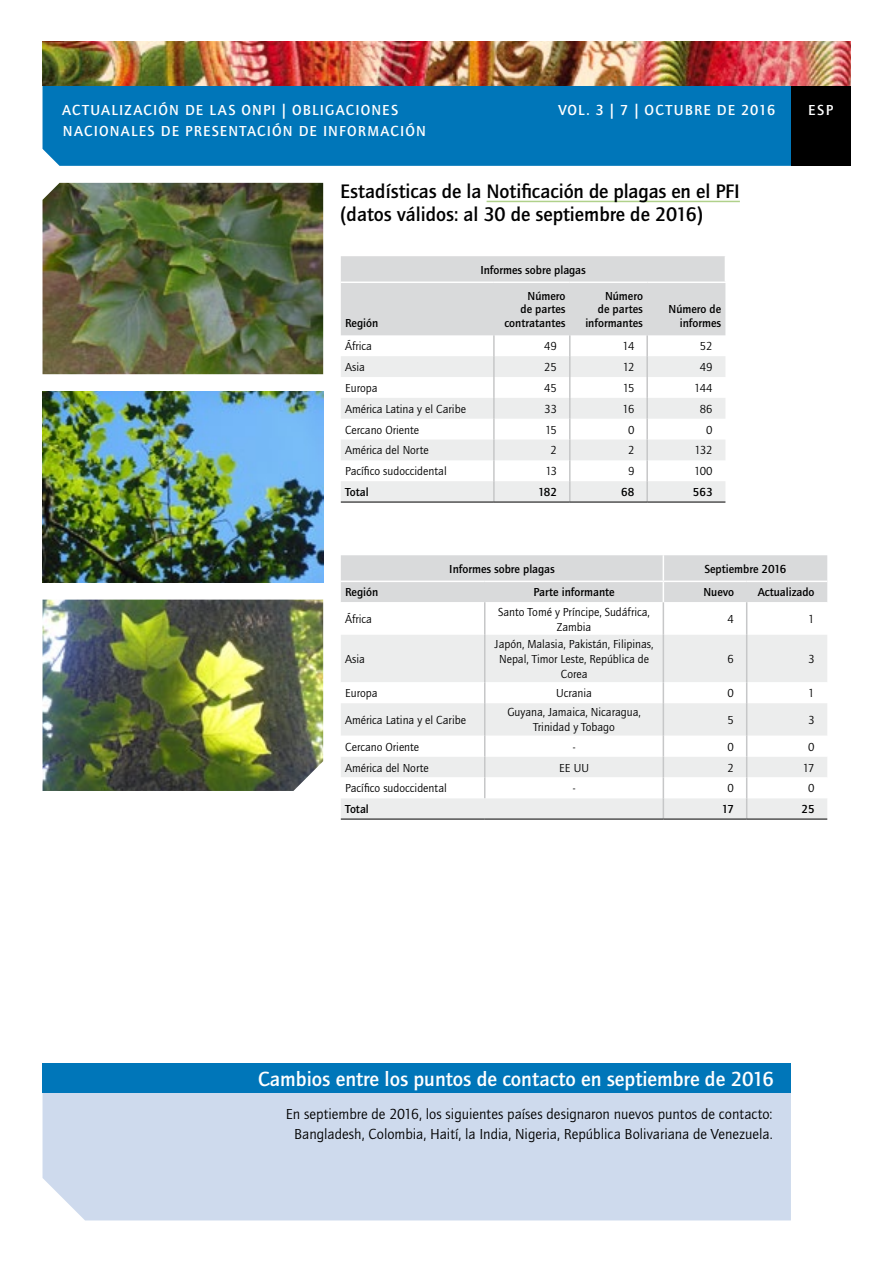
<style>
.page{position:relative;width:893px;height:1263px;background:#fff}
.page>*{position:absolute;margin:0;border:0;box-sizing:border-box;transform-origin:0 0}
.t1{font:500 21px "Quay Sans ITC Std";color:#fff}
.t2{font:500 20.25px/23.2px "Quay Sans ITC Std";color:#000}
.t3{font:15px/19.5px "Quay Sans ITC Std";color:#000;text-align:center}
.t4{font:500 15px "Quay Sans ITC Std";letter-spacing:.075em;color:#fff}
.t5{font:12px/15px "Quay Sans ITC Std";color:#000;text-align:center}
.t6{font:500 12px/13.5px "Quay Sans ITC Std";color:#000;text-align:right}
</style>
<div class="page">
<div style="left:43px;top:1093px;width:748px;height:127px;background:#cedaed"></div>
<div style="left:43px;top:1063px;width:748px;height:30px;background:#0076b9"></div>
<div style="left:43px;top:85px;width:748px;height:81px;background:#0076b9"></div>
<div style="left:791px;top:85px;width:59px;height:81px;background:#000"></div>
<hr style="left:487px;top:201px;width:253px;height:1px;background:#b0d18b">
<img style="left:43px;top:41px;width:807px;height:44px">
<img style="left:43px;top:600px;width:280px;height:191px">
<img style="left:43px;top:183px;width:280px;height:191px">
<img style="left:43px;top:391px;width:280px;height:192px">
<svg style="left:341px;top:356px;width:384px;height:146px;fill:#eceded"></svg>
<div style="left:341px;top:256px;width:385px;height:79px;background:#d9dadb"></div>
<hr style="left:493px;top:335px;width:2px;height:21px;background:#c6c7c8">
<hr style="left:569px;top:335px;width:2px;height:21px;background:#c6c7c8">
<hr style="left:646px;top:335px;width:2px;height:21px;background:#c6c7c8">
<hr style="left:493px;top:356px;width:2px;height:21px;background:#c6c7c8">
<hr style="left:569px;top:356px;width:2px;height:21px;background:#c6c7c8">
<hr style="left:646px;top:356px;width:2px;height:21px;background:#c6c7c8">
<hr style="left:493px;top:377px;width:2px;height:21px;background:#c6c7c8">
<hr style="left:569px;top:377px;width:2px;height:21px;background:#c6c7c8">
<hr style="left:646px;top:377px;width:2px;height:21px;background:#c6c7c8">
<hr style="left:493px;top:419px;width:2px;height:20px;background:#c6c7c8">
<hr style="left:569px;top:419px;width:2px;height:20px;background:#c6c7c8">
<hr style="left:646px;top:419px;width:2px;height:20px;background:#c6c7c8">
<hr style="left:493px;top:460px;width:2px;height:21px;background:#c6c7c8">
<hr style="left:569px;top:460px;width:2px;height:21px;background:#c6c7c8">
<hr style="left:646px;top:460px;width:2px;height:21px;background:#c6c7c8">
<hr style="left:341px;top:281px;width:153px;height:2px;background:#fff">
<hr style="left:494px;top:281px;width:76px;height:2px;background:#fff">
<hr style="left:570px;top:281px;width:77px;height:2px;background:#fff">
<hr style="left:647px;top:281px;width:79px;height:2px;background:#fff">
<hr style="left:493px;top:398px;width:2px;height:21px;background:#c6c7c8">
<hr style="left:569px;top:398px;width:2px;height:21px;background:#c6c7c8">
<hr style="left:646px;top:398px;width:2px;height:21px;background:#c6c7c8">
<hr style="left:493px;top:439px;width:2px;height:21px;background:#c6c7c8">
<hr style="left:569px;top:439px;width:2px;height:21px;background:#c6c7c8">
<hr style="left:646px;top:439px;width:2px;height:21px;background:#c6c7c8">
<hr style="left:493px;top:481px;width:2px;height:21px;background:#c6c7c8">
<hr style="left:569px;top:481px;width:2px;height:21px;background:#c6c7c8">
<hr style="left:646px;top:481px;width:2px;height:21px;background:#c6c7c8">
<hr style="left:341px;top:502px;width:153px;height:1px;background:#000">
<hr style="left:494px;top:502px;width:76px;height:1px;background:#000">
<hr style="left:570px;top:502px;width:77px;height:1px;background:#000">
<hr style="left:647px;top:502px;width:78px;height:1px;background:#000">
<div style="left:341px;top:635px;width:486px;height:184px;background:#eceded"></div>
<svg style="left:341px;top:682px;width:486px;height:116px"></svg>
<hr style="left:484px;top:635px;width:1px;height:47px;background:#c6c7c8">
<hr style="left:663px;top:635px;width:1px;height:47px;background:#c6c7c8">
<hr style="left:746px;top:635px;width:1px;height:47px;background:#c6c7c8">
<hr style="left:484px;top:703px;width:1px;height:33px;background:#c6c7c8">
<hr style="left:663px;top:703px;width:1px;height:33px;background:#c6c7c8">
<hr style="left:746px;top:703px;width:1px;height:33px;background:#c6c7c8">
<svg style="left:484px;top:682px;width:1px;height:21px"></svg>
<svg style="left:663px;top:682px;width:1px;height:21px"></svg>
<svg style="left:746px;top:682px;width:1px;height:21px"></svg>
<svg style="left:484px;top:736px;width:1px;height:62px"></svg>
<svg style="left:663px;top:736px;width:1px;height:83px"></svg>
<svg style="left:746px;top:736px;width:1px;height:83px"></svg>
<hr style="left:341px;top:819px;width:144px;height:1px;background:#000">
<hr style="left:485px;top:819px;width:178px;height:1px;background:#000">
<hr style="left:663px;top:819px;width:84px;height:1px;background:#000">
<hr style="left:747px;top:819px;width:80px;height:1px;background:#000">
<svg style="left:341px;top:555px;width:486px;height:80px"></svg>
<p class="t4" style="left:62px;top:102px;width:337px">ACTUALIZACIÓN DE LAS ONPI | OBLIGACIONES</p>
<p class="t4" style="left:808px;top:102px;width:27px">ESP</p>
<p class="t4" style="left:63px;top:122px;width:365px">NACIONALES DE PRESENTACIÓN DE INFORMACIÓN</p>
<p class="t4" style="left:558px;top:102px;width:219px">VOL. 3 | 7 | OCTUBRE DE 2016</p>
<h2 class="t2" style="left:340px;top:180px;width:401px">Estadísticas de la Notificación de plagas en el PFI (datos válidos: al 30 de septiembre de 2016)</h2>
<p class="t6" style="left:345px;top:316px;width:35px">Región</p>
<p class="t6" style="left:480px;top:263px;width:107px">Informes sobre plagas</p>
<p class="t6" style="left:504px;top:289px;width:63px">Número<br>de partes contratantes</p>
<p class="t6" style="left:585px;top:289px;width:59px">Número<br>de partes informantes</p>
<p class="t6" style="left:669px;top:303px;width:54px">Número de informes</p>
<p class="t5" style="left:345px;top:339px;width:28px">África</p>
<p class="t5" style="left:544px;top:339px;width:14px">49</p>
<p class="t5" style="left:623px;top:339px;width:13px">14</p>
<p class="t5" style="left:700px;top:339px;width:14px">52</p>
<p class="t5" style="left:345px;top:360px;width:21px">Asia</p>
<p class="t5" style="left:544px;top:360px;width:14px">25</p>
<p class="t5" style="left:623px;top:360px;width:13px">12</p>
<p class="t5" style="left:700px;top:360px;width:14px">49</p>
<p class="t5" style="left:345px;top:381px;width:34px">Europa</p>
<p class="t5" style="left:544px;top:381px;width:14px">45</p>
<p class="t5" style="left:623px;top:381px;width:13px">15</p>
<p class="t5" style="left:694px;top:381px;width:20px">144</p>
<p class="t5" style="left:345px;top:401px;width:122px">América Latina y el Caribe</p>
<p class="t5" style="left:544px;top:401px;width:14px">33</p>
<p class="t5" style="left:622px;top:401px;width:13px">16</p>
<p class="t5" style="left:700px;top:401px;width:14px">86</p>
<p class="t5" style="left:345px;top:422px;width:76px">Cercano Oriente</p>
<p class="t5" style="left:545px;top:422px;width:13px">15</p>
<p class="t5" style="left:628px;top:422px;width:8px">0</p>
<p class="t5" style="left:706px;top:422px;width:8px">0</p>
<p class="t5" style="left:345px;top:443px;width:85px">América del Norte</p>
<p class="t5" style="left:551px;top:443px;width:8px">2</p>
<p class="t5" style="left:628px;top:443px;width:8px">2</p>
<p class="t5" style="left:695px;top:443px;width:20px">132</p>
<p class="t5" style="left:345px;top:464px;width:103px">Pacífico sudoccidental</p>
<p class="t5" style="left:545px;top:464px;width:13px">13</p>
<p class="t5" style="left:628px;top:464px;width:8px">9</p>
<p class="t5" style="left:694px;top:464px;width:20px">100</p>
<p class="t6" style="left:345px;top:485px;width:25px">Total</p>
<p class="t6" style="left:538px;top:485px;width:20px">182</p>
<p class="t6" style="left:621px;top:485px;width:15px">68</p>
<p class="t6" style="left:693px;top:485px;width:21px">563</p>
<p class="t6" style="left:449px;top:562px;width:107px">Informes sobre plagas</p>
<p class="t6" style="left:704px;top:562px;width:83px">Septiembre 2016</p>
<p class="t6" style="left:345px;top:586px;width:35px">Región</p>
<p class="t6" style="left:533px;top:586px;width:83px">Parte informante</p>
<p class="t6" style="left:703px;top:586px;width:32px">Nuevo</p>
<p class="t6" style="left:758px;top:586px;width:58px">Actualizado</p>
<p class="t5" style="left:345px;top:612px;width:28px">África</p>
<p class="t5" style="left:498px;top:604px;width:153px">Santo Tomé y Príncipe, Sudáfrica,<br>Zambia</p>
<p class="t5" style="left:728px;top:612px;width:8px">4</p>
<p class="t5" style="left:808px;top:612px;width:8px">1</p>
<p class="t5" style="left:345px;top:652px;width:21px">Asia</p>
<p class="t5" style="left:495px;top:637px;width:160px">Japón, Malasia, Pakistán, Filipinas,<br>Nepal, Timor Leste, República de<br>Corea</p>
<p class="t5" style="left:728px;top:652px;width:8px">6</p>
<p class="t5" style="left:808px;top:652px;width:8px">3</p>
<p class="t5" style="left:345px;top:686px;width:34px">Europa</p>
<p class="t5" style="left:556px;top:686px;width:37px">Ucrania</p>
<p class="t5" style="left:728px;top:686px;width:8px">0</p>
<p class="t5" style="left:808px;top:686px;width:8px">1</p>
<p class="t5" style="left:345px;top:713px;width:122px">América Latina y el Caribe</p>
<p class="t5" style="left:507px;top:705px;width:135px">Guyana, Jamaica, Nicaragua,<br>Trinidad y Tobago</p>
<p class="t5" style="left:728px;top:713px;width:8px">5</p>
<p class="t5" style="left:808px;top:713px;width:8px">3</p>
<p class="t5" style="left:345px;top:739px;width:76px">Cercano Oriente</p>
<p class="t5" style="left:573px;top:739px;width:4px">-</p>
<p class="t5" style="left:728px;top:739px;width:8px">0</p>
<p class="t5" style="left:808px;top:739px;width:8px">0</p>
<p class="t5" style="left:345px;top:760px;width:85px">América del Norte</p>
<p class="t5" style="left:559px;top:760px;width:31px">EE UU</p>
<p class="t5" style="left:728px;top:760px;width:8px">2</p>
<p class="t5" style="left:803px;top:760px;width:13px">17</p>
<p class="t5" style="left:345px;top:781px;width:103px">Pacífico sudoccidental</p>
<p class="t5" style="left:573px;top:781px;width:4px">-</p>
<p class="t5" style="left:728px;top:781px;width:8px">0</p>
<p class="t5" style="left:808px;top:781px;width:8px">0</p>
<p class="t6" style="left:345px;top:802px;width:25px">Total</p>
<p class="t6" style="left:722px;top:802px;width:14px">17</p>
<p class="t6" style="left:802px;top:802px;width:15px">25</p>
<h1 class="t1" style="left:258px;top:1067px;width:517px">Cambios entre los puntos de contacto en septiembre de 2016</h1>
<p class="t3" style="left:286px;top:1105px;width:488px">En septiembre de 2016, los siguientes países designaron nuevos puntos de contacto:<br>Bangladesh, Colombia, Haití, la India, Nigeria, República Bolivariana de Venezuela.</p>
</div>
